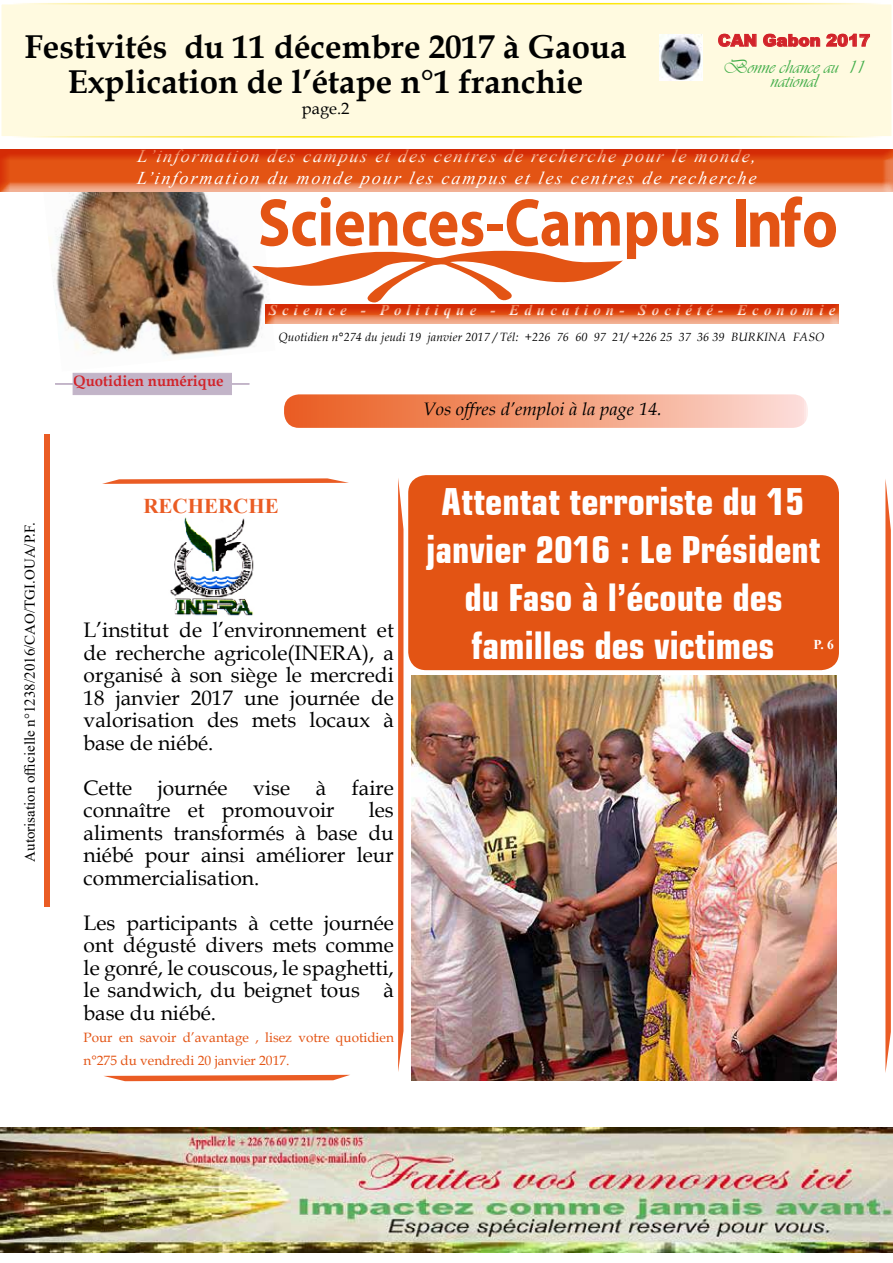
<style>
.page{position:relative;width:893px;height:1263px;background:#fff}
.page>*{position:absolute;margin:0;border:0;box-sizing:border-box;transform-origin:0 0}
.t1{font:700 condensed 37.5px/48px "Square 721 BT";color:#fff;text-align:center}
.t2{font:700 33px/34.5px "Book Antiqua";color:#000101;text-align:center}
.t3{font:21px/22.5px "Book Antiqua";color:#000101;text-align:justify}
.t4{font:700 21px "Times New Roman";color:#ea5c24}
.t5{font:19.5px "Vivaldii";color:#41ad49}
.t6{font:italic 18px/21.6px "Times New Roman";letter-spacing:.1em;color:#fff}
.t7{font:italic 18px "Book Antiqua";color:#000}
.t8{font:900 16.5px "Arial";color:#d2232a}
.t9{font:16.5px "Book Antiqua";color:#000101}
.t10{font:15px "Times New Roman";color:#000}
.t11{font:italic 700 15px "Times New Roman";letter-spacing:.34em;color:#fff}
.t12{font:700 15px "Book Antiqua";color:#d2232a}
.t13{font:13.5px/22.5px "Book Antiqua";color:#e35414}
.t14{font:700 13.5px "Times New Roman";color:#fff}
.t15{font:italic 12px "Book Antiqua";letter-spacing:.01em;color:#000}
</style>
<div class="page">
<div style="left:408px;top:475px;width:431px;height:195px;background:#e35414;border-radius:18px"></div>
<div style="left:1px;top:4px;width:891px;height:133px;background:#fffae0"></div>
<div style="left:0;top:3px;width:893px;height:135px;border:2px solid #fff"></div>
<img style="left:48px;top:193px;width:214px;height:163px">
<svg style="left:252px;top:197px;width:405px;height:107px"></svg>
<svg style="left:663px;top:212px;width:55px;height:34px"></svg>
<div style="left:736px;top:200px;width:9px;height:47px;background:#e35414"></div>
<svg style="left:750px;top:196px;width:86px;height:51px"></svg>
<div style="left:0;top:143px;width:893px;height:49px;background:#ea5c24;opacity:.75"></div>
<div style="left:259px;top:298px;width:588px;height:28px;background:#ea5c24;opacity:.75"></div>
<svg style="left:55px;top:373px;width:195px;height:22px"></svg>
<div style="left:45px;top:434px;width:5px;height:472px;background:#ea5c24"></div>
<img style="left:0;top:1127px;width:893px;height:125px">
<img style="left:411px;top:675px;width:425px;height:405px">
<svg style="left:885px;top:479px;width:6px;height:594px;background:#ed7749"></svg>
<svg style="left:398px;top:478px;width:5px;height:594px;background:#eb6a37"></svg>
<svg style="left:102px;top:478px;width:247px;height:6px"></svg>
<svg style="left:104px;top:1075px;width:246px;height:6px"></svg>
<svg style="left:284px;top:394px;width:524px;height:34px;background:#f39e7c"></svg>
<img style="left:659px;top:34px;width:44px;height:46px">
<svg style="left:718px;top:33px;width:39px;height:14px"></svg>
<svg style="left:763px;top:33px;width:57px;height:14px"></svg>
<svg style="left:826px;top:33px;width:44px;height:14px"></svg>
<img style="left:170px;top:517px;width:84px;height:99px">
<h2 class="t2" style="left:25px;top:30px;width:604px">Festivités du 11 décembre 2017 à Gaoua<br>Explication de l’étape n°1 franchie</h2>
<p class="t9" style="left:302px;top:97px;width:49px">page.2</p>
<p class="t8" style="left:718px;top:28px;width:154px">CAN Gabon 2017</p>
<p class="t5" style="left:723px;top:56px;width:143px">Bonne chance au 11</p>
<p class="t5" style="left:771px;top:69px;width:48px">national</p>
<p class="t6" style="left:137px;top:145px;width:623px">L’information des campus et des centres de recherche pour le monde,<br>L’information du monde pour les campus et les centres de recherche</p>
<p class="t11" style="left:269px;top:299px;width:568px">Science - Politique - Education- Société- Economie</p>
<p class="t10" style="left:19px;top:862px;width:341px;rotate:-90deg">Autorisation officielle n°1238/2016/CAO/TGI.OUA/P.F.</p>
<p class="t12" style="left:73px;top:371px;width:152px">Quotidien numérique</p>
<p class="t15" style="left:278px;top:329px;width:547px">Quotidien n°274 du jeudi 19 janvier 2017 / Tél: +226 76 60 97 21/ +226 25 37 36 39 BURKINA FASO</p>
<p class="t7" style="left:422px;top:396px;width:241px">Vos offres d’emploi à la page 14.</p>
<p class="t4" style="left:143px;top:491px;width:137px">RECHERCHE</p>
<p class="t3" style="left:84px;top:618px;width:312px">L’institut de l’environnement et de recherche agricole(INERA), a organisé à son siège le mercredi 18 janvier 2017 une journée de valorisation des mets locaux à base de niébé.</p>
<p class="t3" style="left:84px;top:776px;width:312px">Cette journée vise à faire connaître et promouvoir</p>
<p class="t3" style="left:84px;top:798px;width:312px;text-indent:285px">les aliments transformés à base du niébé pour ainsi améliorer leur commercialisation.</p>
<p class="t3" style="left:84px;top:911px;width:312px">Les participants à cette journée ont dégusté divers mets comme le gonré, le couscous, le spaghetti, le sandwich, du beignet tous à base du niébé.</p>
<p class="t13" style="left:84px;top:1026px;width:312px">Pour en savoir d’avantage , lisez votre quotidien n°275 du vendredi 20 janvier 2017.</p>
<h1 class="t1" style="left:426px;top:477px;width:396px">Attentat terroriste du 15 janvier 2016 : Le Président du Faso à l’écoute des familles des victimes</h1>
<p class="t14" style="left:813px;top:634px;width:22px">P. 6</p>
</div>
